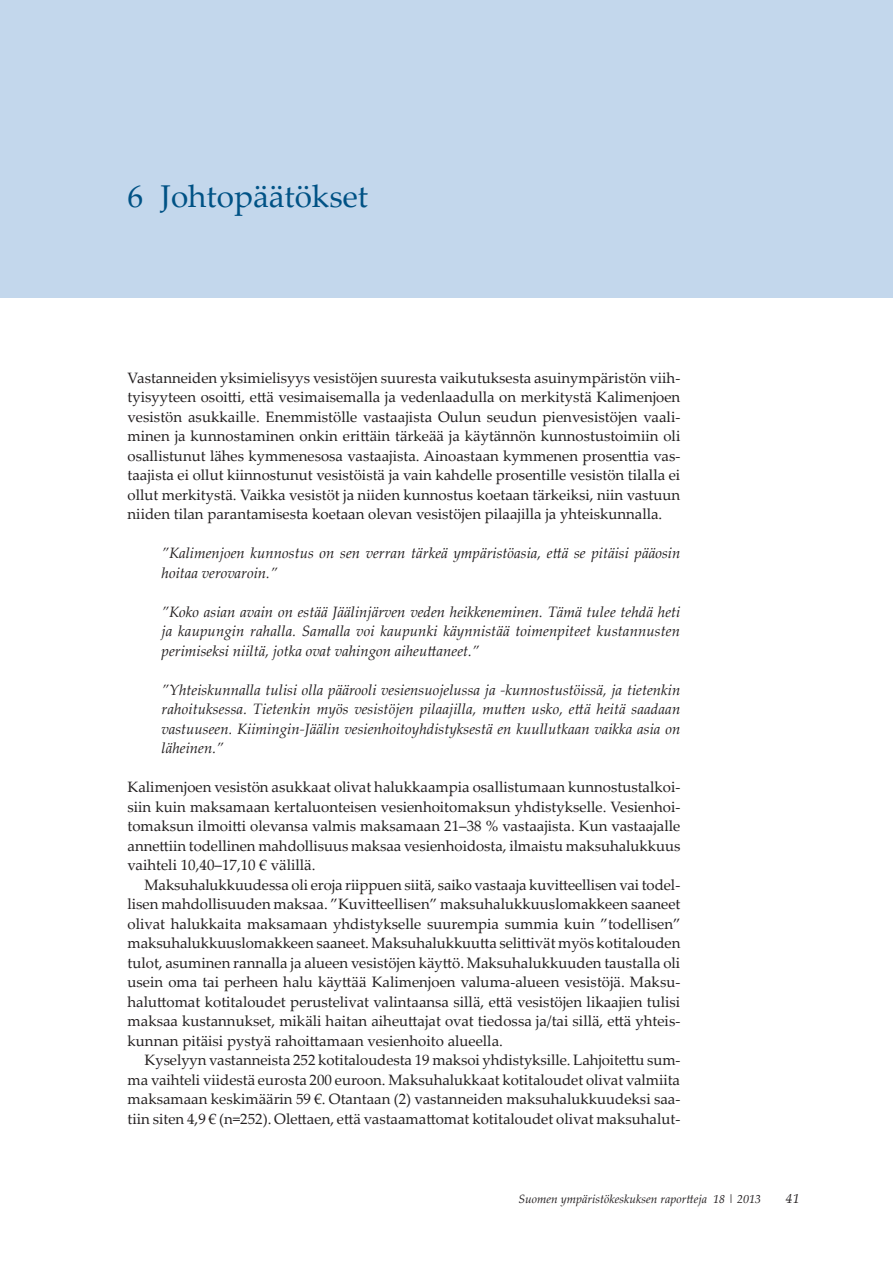
<style>
.page{position:relative;width:893px;height:1263px;background:#fff}
.page>*{position:absolute;margin:0;border:0;box-sizing:border-box;transform-origin:0 0}
._1__otsikkotaso{font:31.5px "Palatino Linotype";color:#005285}
.Leipä_sis{font:15px/19.5px "Palatino Linotype";color:#231f20;text-align:justify}
.Leipä_1__kpl{font:15px/19.5px "Palatino Linotype";color:#231f20;text-align:justify}
.Leipä_sis_kursiivi{font:italic 15px/19.5px "Palatino Linotype";color:#231f20;text-align:justify}
.t1{font:italic 13.5px "Palatino Linotype";color:#231f20}
.t2{font:italic 12px "Palatino Linotype";color:#231f20}
</style>
<div class="page">
<div style="left:0;top:0;width:893px;height:298px;background:#c3d7ec"></div>
<p class="_1__otsikkotaso" style="left:128px;top:174px;width:242px">6 Johtopäätökset</p>
<p class="Leipä_1__kpl" style="left:128px;top:367px;width:554px">Vastanneiden yksimielisyys vesistöjen suuresta vaikutuksesta asuinympäristön viih&shy;tyisyyteen osoitti, että vesimaisemalla ja vedenlaadulla on merkitystä Kalimenjoen vesistön asukkaille. Enemmistölle vastaajista Oulun seudun pienvesistöjen vaali&shy;minen ja kunnostaminen onkin erittäin tärkeää ja käytännön kunnostustoimiin oli osallistunut lähes kymmenesosa vastaajista. Ainoastaan kymmenen prosenttia vas&shy;taajista ei ollut kiinnostunut vesistöistä ja vain kahdelle prosentille vesistön tilalla ei ollut merkitystä. Vaikka vesistöt ja niiden kunnostus koetaan tärkeiksi, niin vastuun niiden tilan parantamisesta koetaan olevan vesistöjen pilaajilla ja yhteiskunnalla.</p>
<p class="Leipä_sis_kursiivi" style="left:162px;top:543px;width:520px">”Kalimenjoen kunnostus on sen verran tärkeä ympäristöasia, että se pitäisi pääosin hoitaa verovaroin.”</p>
<p class="Leipä_sis_kursiivi" style="left:162px;top:601px;width:520px">”Koko asian avain on estää Jäälinjärven veden heikkeneminen. Tämä tulee tehdä heti ja kaupungin rahalla. Samalla voi kaupunki käynnistää toimenpiteet kustannusten perimiseksi niiltä, jotka ovat vahingon aiheuttaneet.”</p>
<p class="Leipä_sis_kursiivi" style="left:162px;top:679px;width:520px">”Yhteiskunnalla tulisi olla päärooli vesiensuojelussa ja -kunnostustöissä, ja tietenkin rahoituksessa. Tietenkin myös vesistöjen pilaajilla, mutten usko, että heitä saadaan vastuuseen. Kiimingin-Jäälin vesienhoitoyhdistyksestä en kuullutkaan vaikka asia on läheinen.”</p>
<p class="Leipä_1__kpl" style="left:128px;top:777px;width:554px">Kalimenjoen vesistön asukkaat olivat halukkaampia osallistumaan kunnostustalkoi&shy;siin kuin maksamaan kertaluonteisen vesienhoitomaksun yhdistykselle. Vesienhoi&shy;tomaksun ilmoitti olevansa valmis maksamaan 21–38 % vastaajista. Kun vastaajalle annettiin todellinen mahdollisuus maksaa vesienhoidosta, ilmaistu maksuhalukkuus vaihteli 10,40–17,10 € välillä.</p>
<p class="Leipä_sis" style="left:128px;top:874px;width:554px;text-indent:17px">Maksuhalukkuudessa oli eroja riippuen siitä, saiko vastaaja kuvitteellisen vai todel&shy;lisen mahdollisuuden maksaa. ”Kuvitteellisen” maksuhalukkuuslomakkeen saaneet olivat halukkaita maksamaan yhdistykselle suurempia summia kuin ”todellisen” maksuhalukkuuslomakkeen saaneet. Maksuhalukkuutta selittivät myös kotitalouden tulot, asuminen rannalla ja alueen vesistöjen käyttö. Maksuhalukkuuden taustalla oli usein oma tai perheen halu käyttää Kalimenjoen valuma-alueen vesistöjä. Maksu&shy;haluttomat kotitaloudet perustelivat valintaansa sillä, että vesistöjen likaajien tulisi maksaa kustannukset, mikäli haitan aiheuttajat ovat tiedossa ja/tai sillä, että yhteis&shy;kunnan pitäisi pystyä rahoittamaan vesienhoito alueella.</p>
<p class="Leipä_sis" style="left:128px;top:1050px;width:554px;text-indent:17px">Kyselyyn vastanneista 252 kotitaloudesta 19 maksoi yhdistyksille. Lahjoitettu sum&shy;ma vaihteli viidestä eurosta 200 euroon. Maksuhalukkaat kotitaloudet olivat valmiita maksamaan keskimäärin 59 €. Otantaan (2) vastanneiden maksuhalukkuudeksi saa&shy;tiin siten 4,9 € (n=252). Olettaen, että vastaamattomat kotitaloudet olivat maksuhalut-</p>
<p class="t2" style="left:519px;top:1190px;width:244px">Suomen ympäristökeskuksen raportteja 18 | 2013</p>
<p class="t1" style="left:786px;top:1188px;width:15px">41</p>
</div>
